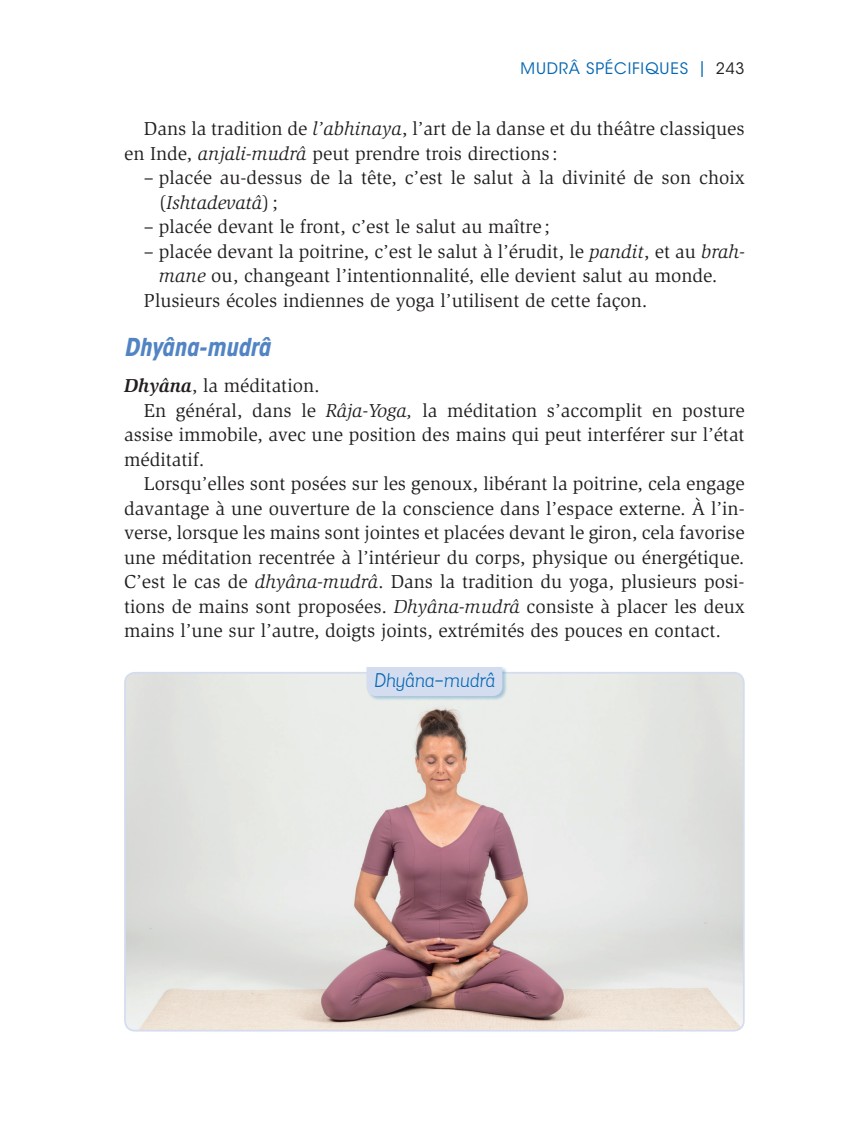
<style>
.page{position:relative;width:844px;height:1141px;background:#fff}
.page>*{position:absolute;margin:0;border:0;box-sizing:border-box;transform-origin:0 0}
.t1{font:italic 700 condensed 24.5px "ITC Avant Garde Std";color:#5284c4}
.t2{font:19.25px/24.5px "Slimbach Std";color:#231f20}
.t3{font:19.25px "Grota Sans Book Italic 11165";color:#0466b3}
.t4{font:15.75px "ITC Avant Garde Std";color:#0466b3}
.t5{font:15.75px "ITC Avant Garde Std";color:#231f20}
.s1{color:#0466b3}
.s2{font-style:italic}
.s3{font-weight:700;font-style:italic}
</style>
<div class="page">
<img style="left:127px;top:673px;width:616px;height:356px">
<div style="left:124px;top:672px;width:620px;height:360px;border:2px solid #d4ddef;border-radius:10px"></div>
<div style="left:366px;top:667px;width:141px;height:34px;background:#0466b3;opacity:.3"></div>
<div style="left:366px;top:667px;width:136px;height:29px;background:#d4ddef"></div>
<p class="t4" style="left:520px;top:59px;width:13px">MUDR</p>
<p class="t4" style="left:568px;top:59px;width:99px">Â SPÉCIFIQUES</p>
<p class="t5" style="left:697px;top:59px;width:48px"><span class="s1">|</span> 243</p>
<p class="t2" style="left:124px;top:117px;width:622px;text-indent:20px">Dans la tradition de <span class="s2">l’abhinaya</span>, l’art de la danse et du théâtre classiques en Inde, <span class="s2">anjali-mudrâ</span> peut prendre trois directions :</p>
<p class="t2" style="left:159px;top:166px;width:587px;text-indent:-15px">– placée au-dessus de la tête, c’est le salut à la divinité de son choix (<span class="s2">Ishtadevatâ</span>);</p>
<p class="t2" style="left:144px;top:215px;width:407px">– placée devant le front, c’est le salut au maître ;</p>
<p class="t2" style="left:144px;top:239px;width:602px">– placée devant la poitrine, c’est le salut à l’érudit, le <span class="s2">pandit</span>, et au <span class="s2">brah-</span></p>
<p class="t2" style="left:159px;top:264px;width:560px"><span class="s2">mane</span> ou, changeant l’intentionnalité, elle devient salut au monde.</p>
<p class="t2" style="left:144px;top:288px;width:505px">Plusieurs écoles indiennes de yoga l’utilisent de cette façon.</p>
<p class="t1" style="left:124px;top:331px;width:147px">Dhyâna-mudrâ</p>
<p class="t2" style="left:124px;top:374px;width:197px"><span class="s3">Dhyâna</span>, la méditation.</p>
<p class="t2" style="left:144px;top:398px;width:602px">En général, dans le <span class="s2">Râja-Yoga,</span> la méditation s’accomplit en posture</p>
<p class="t2" style="left:124px;top:423px;width:622px">assise immobile, avec une position des mains qui peut interférer sur l’état</p>
<p class="t2" style="left:124px;top:447px;width:82px">méditatif.</p>
<p class="t2" style="left:144px;top:472px;width:602px">Lorsqu’elles sont posées sur les genoux, libérant la poitrine, cela engage</p>
<p class="t2" style="left:124px;top:496px;width:622px">davantage à une ouverture de la conscience dans l’espace externe. À l’in-</p>
<p class="t2" style="left:124px;top:521px;width:622px">verse, lorsque les mains sont jointes et placées devant le giron, cela favorise</p>
<p class="t2" style="left:124px;top:545px;width:622px">une méditation recentrée à l’intérieur du corps, physique ou énergétique.</p>
<p class="t2" style="left:124px;top:570px;width:622px">C’est le cas de <span class="s2">dhyâna-mudrâ</span>. Dans la tradition du yoga, plusieurs posi-</p>
<p class="t2" style="left:124px;top:594px;width:622px">tions de mains sont proposées. <span class="s2">Dhyâna-mudrâ</span> consiste à placer les deux</p>
<p class="t2" style="left:124px;top:619px;width:598px">mains l’une sur l’autre, doigts joints, extrémités des pouces en contact.</p>
<p class="t3" style="left:374px;top:669px;width:122px">Dhyâna-mudrâ</p>
</div>
